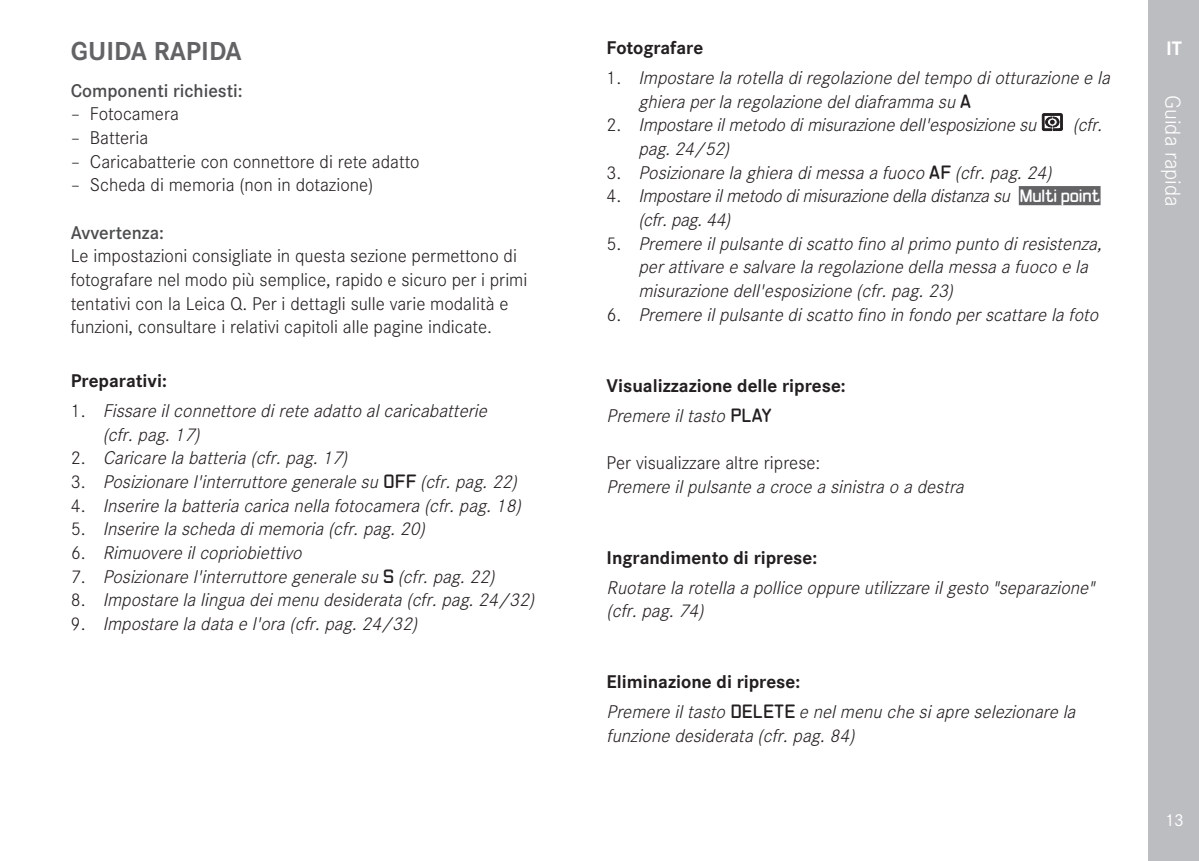
<style>
.page{position:relative;width:1199px;height:861px;background:#fff}
.page>*{position:absolute;margin:0;border:0;box-sizing:border-box;transform-origin:0 0}
.t1{font:700 27px "Corporate S";color:#636366}
.t2{font:300 22.5px "Corporate S";color:#fff}
.t3{font:700 20.25px "Corporate S";color:#fff}
.t4{font:italic 300 19.12px/23.6px "Corporate S";color:#231f20}
.t5{font:300 19.12px/23.6px "Corporate S";color:#231f20}
.t6{font:700 19.12px/29.9px "Corporate S";color:#231f20}
.t7{font:600 19.12px "Corporate S";color:#4b4c4d}
.t8{font:18px "Corporate S";color:#fff}
.s1{font-weight:700;font-style:normal}
.s2{font-style:normal}
.s3{font-family:"LG1050";font-weight:400;font-style:normal;font-size:16.88px}
.s4{font-family:"LG1050";font-weight:400;font-style:normal;font-size:15.75px;color:#fff}
.s5{font-weight:300;font-style:italic}
.s6{font-family:"LG1050";font-weight:400;font-size:16.88px}
</style>
<div class="page">
<div style="left:1148px;top:0;width:51px;height:860px;background:#bcbdc0"></div>
<div style="left:1019px;top:186px;width:82px;height:19px;background:#636366"></div>
<svg style="left:1042px;top:113px;width:21px;height:18px"></svg>
<h1 class="t1" style="left:71px;top:30px;width:173px">GUIDA RAPIDA</h1>
<p class="t7" style="left:71px;top:76px;width:173px">Componenti richiesti:</p>
<p class="t5" style="left:71px;top:101px;width:110px">– Fotocamera</p>
<p class="t5" style="left:71px;top:125px;width:79px">– Batteria</p>
<p class="t5" style="left:71px;top:148px;width:350px">– Caricabatterie con connettore di rete adatto</p>
<p class="t5" style="left:71px;top:172px;width:304px">– Scheda di memoria (non in dotazione)</p>
<p class="t7" style="left:71px;top:218px;width:95px">Avvertenza:</p>
<p class="t5" style="left:71px;top:243px;width:458px">Le impostazioni consigliate in questa sezione permettono di fotografare nel modo più semplice, rapido e sicuro per i primi tentativi con la Leica Q. Per i dettagli sulle varie modalità e funzioni, consultare i relativi capitoli alle pagine indicate.</p>
<p class="t4" style="left:71px;top:364px;width:423px;line-height:30.2px"><span class="s1">Preparativi:<br></span><span class="s2">1 .</span> Fissareilconnettoredireteadattoalcaricabatterie</p>
<p class="t4" style="left:71px;top:421px;width:470px;text-indent:32px">(cfr.pag.17)<br><span class="s2">2 .</span> Caricarelabatteria(cfr.pag.17)<br><span class="s2">3 .</span> Posizionarel'interruttoregeneralesu<span class="s3">O F F</span> (cfr.pag.22)<br><span class="s2">4 .</span> Inserirelabatteriacaricanellafotocamera(cfr.pag.18)<br><span class="s2">5 .</span> Inserirelaschedadimemoria(cfr.pag.20)<br><span class="s2">6 .</span> Rimuovereilcopriobiettivo<br><span class="s2">7 .</span> Posizionarel'interruttoregeneralesu<span class="s3">S</span> (cfr.pag.22)<br><span class="s2">8 .</span> Impostarelalinguadeimenudesiderata(cfr.pag.24/32)<br><span class="s2">9 .</span> Impostareladatael'ora(cfr.pag.24/32)</p>
<p class="t4" style="left:607px;top:32px;width:510px;line-height:29.9px"><span class="s1">Fotografare<br></span><span class="s2">1 .</span> Impostare larotelladiregolazionedeltempodiotturazioneela</p>
<p class="t4" style="left:607px;top:88px;width:436px;text-indent:32px">ghieraperlaregolazionedeldiaframmasu <span class="s3">A<br></span><span class="s2">2 .</span> Impostareilmetododimisurazionedell'esposizionesu</p>
<p class="t4" style="left:1073px;top:112px;width:36px">(cfr.</p>
<p class="t4" style="left:638px;top:136px;width:98px">pag.24/52)</p>
<p class="t4" style="left:607px;top:159px;width:452px"><span class="s2">3 .</span> Posizionarelaghieradimessaafuoco<span class="s3">A F</span> (cfr.pag.24)</p>
<p class="t4" style="left:607px;top:183px;width:494px"><span class="s2">4 .</span> Impostareilmetododimisurazionedelladistanzasu <span class="s4">M u l t i p o i n t</span></p>
<p class="t4" style="left:638px;top:206px;width:99px">(cfr.pag.44)</p>
<p class="t4" style="left:607px;top:230px;width:502px"><span class="s2">5 .</span> Premereilpulsantediscattofinoalprimopuntodiresistenza,</p>
<p class="t4" style="left:638px;top:254px;width:456px">perattivareesalvarelaregolazionedellamessaafuocoela</p>
<p class="t4" style="left:638px;top:277px;width:321px">misurazionedell'esposizione(cfr.pag.23)</p>
<p class="t4" style="left:607px;top:301px;width:498px"><span class="s2">6 .</span> Premereilpulsantediscattofinoinfondoperscattarelafoto</p>
<p class="t6" style="left:607px;top:368px;width:241px">Visualizzazione delle riprese:<br><span class="s5">Premereiltasto</span><span class="s6">P L AY</span></p>
<p class="t5" style="left:607px;top:449px;width:215px">Per visualizzare altre riprese:</p>
<p class="t4" style="left:607px;top:473px;width:364px">Premereilpulsanteacroceasinistraoadestra</p>
<p class="t6" style="left:607px;top:540px;width:212px">Ingrandimento di riprese:</p>
<p class="t4" style="left:607px;top:574px;width:494px">Ruotarelarotellaapolliceoppureutilizzareilgesto"separazione" (cfr.pag.74)</p>
<p class="t4" style="left:607px;top:665px;width:476px;line-height:29.9px"><span class="s1">Eliminazione di riprese:<br></span>Premereiltasto<span class="s3">D E L E T E</span> enelmenuchesiapreselezionarela</p>
<p class="t4" style="left:607px;top:722px;width:255px">funzionedesiderata(cfr.pag.84)</p>
<p class="t3" style="left:1166px;top:32px;width:18px">IT</p>
<p class="t2" style="left:1189px;top:95px;width:113px;rotate:90deg">Guida rapida</p>
<p class="t8" style="left:1164px;top:806px;width:21px">13</p>
</div>
